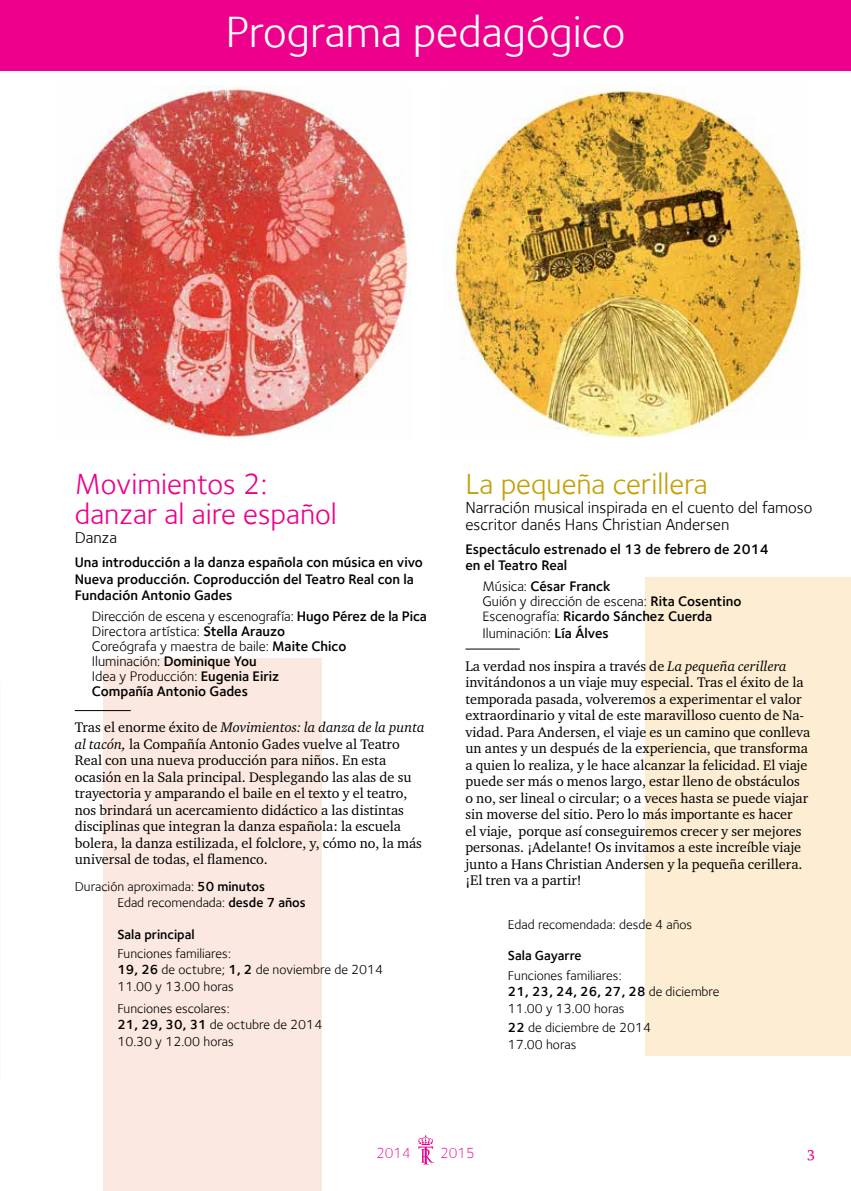
<style>
.page{position:relative;width:851px;height:1191px;background:#fff}
.page>*{position:absolute;margin:0;border:0;box-sizing:border-box;transform-origin:0 0}
.t1{font:45px "Foundry Sterling";color:#fff}
.t2{font:30px/30px "Foundry Sterling";color:#ec008c}
.t3{font:30px "Foundry Sterling";color:#c4a006}
.t4{font:16.5px/16.5px "Foundry Sterling";color:#000}
.t5{font:16.5px "Charter ITC Std";color:#ec008c}
.t6{font:300 15px "Foundry Sterling";color:#ec008c}
.t7{font:14.25px/16.5px "Charter ITC Std";color:#000}
.t8{font:14.25px/15px "Foundry Sterling";color:#000}
.t9{font:600 14.25px/16.5px "Foundry Sterling";color:#000}
.t10{font:13.5px/16.2px "Foundry Sterling";color:#000}
.t11{font:600 13.5px "Foundry Sterling";color:#000}
.s1{font-weight:600}
.s2{font-style:italic}
</style>
<div class="page">
<div style="left:103px;top:658px;width:219px;height:533px;background:#fbe9e1"></div>
<div style="left:645px;top:577px;width:205px;height:479px;background:#fdedd3"></div>
<svg style="left:418px;top:1135px;width:16px;height:29px"></svg>
<div style="left:0;top:0;width:850px;height:70px;background:#ec008c"></div>
<hr style="left:75px;top:710px;width:56px;height:1px;background:#000">
<img style="left:56px;top:85px;width:355px;height:355px">
<hr style="left:465px;top:648px;width:54px;height:1px;background:#000">
<img style="left:443px;top:85px;width:363px;height:352px">
<h1 class="t1" style="left:225px;top:6px;width:401px">Programa pedagógico</h1>
<h2 class="t2" style="left:75px;top:468px;width:263px">Movimientos 2: danzar al aire español</h2>
<p class="t4" style="left:75px;top:529px;width:44px">Danza</p>
<p class="t9" style="left:75px;top:554px;width:349px">Una introducción a la danza española con música en vivo<br>Nueva producción. Coproducción del Teatro Real con la<br>Fundación Antonio Gades</p>
<p class="t8" style="left:92px;top:609px;width:336px">Dirección de escena y escenografía: <span class="s1">Hugo Pérez de la Pica </span>Directora artística: <span class="s1">Stella Arauzo<br></span>Coreógrafa y maestra de baile: <span class="s1">Maite Chico<br></span>Iluminación: <span class="s1">Dominique You<br></span>Idea y Producción: <span class="s1">Eugenia Eiriz<br>Compañía Antonio Gades</span></p>
<p class="t7" style="left:75px;top:719px;width:351px">Tras el enorme éxito de <span class="s2">Movimientos: la danza de la punta al tacón,</span> la Compañía Antonio Gades vuelve al Teatro Real con una nueva producción para niños. En esta ocasión en la Sala principal. Desplegando las alas de su trayectoria y amparando el baile en el texto y el teatro, nos brindará un acercamiento didáctico a las distintas disciplinas que integran la danza española: la escuela bolera, la danza estilizada, el folclore, y, cómo no, la más universal de todas, el flamenco.</p>
<p class="t10" style="left:117px;top:878px;width:190px;text-indent:-43px">Duración aproximada: <span class="s1">50 minutos<br></span>Edad recomendada: <span class="s1">desde 7 años</span></p>
<p class="t11" style="left:117px;top:926px;width:79px">Sala principal</p>
<p class="t10" style="left:117px;top:945px;width:267px">Funciones familiares:<br><span class="s1">19, 26</span> de octubre; <span class="s1">1, 2</span> de noviembre de 2014<br>11.00 y 13.00 horas</p>
<p class="t10" style="left:117px;top:1000px;width:206px">Funciones escolares:<br><span class="s1">21, 29, 30, 31</span> de octubre de 2014<br>10.30 y 12.00 horas</p>
<h2 class="t3" style="left:465px;top:466px;width:244px">La pequeña cerillera</h2>
<p class="t4" style="left:465px;top:499px;width:348px">Narración musical inspirada en el cuento del famoso escritor danés Hans Christian Andersen</p>
<p class="t9" style="left:465px;top:540px;width:305px">Espectáculo estrenado el 13 de febrero de 2014 en el Teatro Real</p>
<p class="t8" style="left:482px;top:579px;width:260px">Música: <span class="s1">César Franck<br></span>Guión y dirección de escena: <span class="s1">Rita Cosentino<br></span>Escenografía: <span class="s1">Ricardo Sánchez Cuerda</span></p>
<p class="t8" style="left:482px;top:625px;width:128px">Iluminación: <span class="s1">Lía Álves</span></p>
<p class="t7" style="left:465px;top:657px;width:346px">La verdad nos inspira a través de <span class="s2">La pequeña cerillera </span>invitándonos a un viaje muy especial. Tras el éxito de la temporada pasada, volveremos a experimentar el valor extraordinario y vital de este maravilloso cuento de Na&shy;vidad. Para Andersen, el viaje es un camino que conlleva un antes y un después de la experiencia, que transforma a quien lo realiza, y le hace alcanzar la felicidad. El viaje puede ser más o menos largo, estar lleno de obstáculos o no, ser lineal o circular; o a veces hasta se puede viajar sin moverse del sitio. Pero lo más importante es hacer<br>el viaje, porque así conseguiremos crecer y ser mejores personas. ¡Adelante! Os invitamos a este increíble viaje junto a Hans Christian Andersen y la pequeña cerillera. ¡El tren va a partir!</p>
<p class="t10" style="left:508px;top:916px;width:186px">Edad recomendada: desde 4 años</p>
<p class="t11" style="left:508px;top:947px;width:75px">Sala Gayarre</p>
<p class="t10" style="left:508px;top:966px;width:213px">Funciones familiares:<br><span class="s1">21, 23, 24, 26, 27, 28</span> de diciembre<br>11.00 y 13.00 horas</p>
<p class="t10" style="left:508px;top:1019px;width:145px"><span class="s1">22</span> de diciembre de 2014<br>17.00 horas</p>
<p class="t6" style="left:376px;top:1143px;width:36px">2014</p>
<p class="t6" style="left:440px;top:1143px;width:36px">2015</p>
<p class="t5" style="left:806px;top:1142px;width:11px">3</p>
</div>
